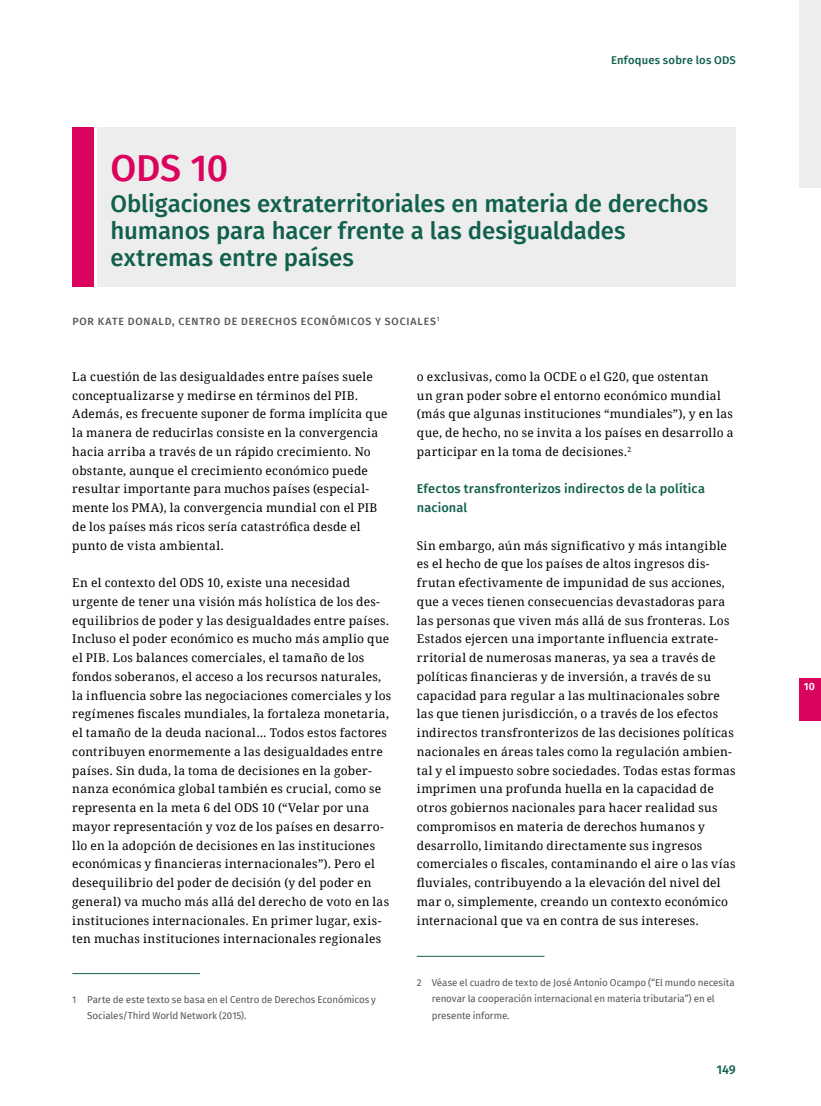
<style>
.page{position:relative;width:821px;height:1106px;background:#fff}
.page>*{position:absolute;margin:0;border:0;box-sizing:border-box;transform-origin:0 0}
.t1{font:500 37.5px "Fira Sans";color:#da035e}
.t2{font:500 24px/27px "Fira Sans";letter-spacing:-.005em;color:#10604c}
.t3{font:500 12.75px/18.8px "Fira Sans";letter-spacing:.01em;color:#10604c}
.t4{font:12px/18.8px "Droid Serif";letter-spacing:.02em;color:#000}
.t5{font:500 11.25px "Fira Sans";letter-spacing:.015em;color:#10604c}
.t6{font:500 10.5px "Fira Sans";letter-spacing:.08em;color:#575756}
.t7{font:600 10.5px "Fira Sans";color:#fff}
.t8{font:9.75px/16.5px "Fira Sans";letter-spacing:-.01em;color:#575756}
</style>
<div class="page">
<div style="left:799px;top:0;width:22px;height:187px;background:#ededed"></div>
<div style="left:799px;top:678px;width:22px;height:43px;background:#da035e"></div>
<div style="left:98px;top:128px;width:638px;height:159px;background:#ededed"></div>
<div style="left:72px;top:128px;width:22px;height:159px;background:#da035e"></div>
<hr style="left:72px;top:973px;width:128px;height:1px;background:#10604c">
<hr style="left:417px;top:956px;width:127px;height:1px;background:#10604c">
<p class="t5" style="left:611px;top:51px;width:126px">Enfoques sobre los ODS</p>
<h1 class="t1" style="left:111px;top:138px;width:119px">ODS 10</h1>
<h2 class="t2" style="left:111px;top:189px;width:599px">Obligaciones extraterritoriales en materia de derechos humanos para hacer frente a las desigualdades extremas entre países</h2>
<p class="t6" style="left:72px;top:312px;width:369px">POR KATE DONALD, CENTRO DE DERECHOS ECONÓMICOS Y SOCIALES<sup>1</sup></p>
<p class="t4" style="left:72px;top:367px;width:317px">La cuestión de las desigualdades entre países suele conceptualizarse y medirse en términos del PIB.<br>Además, es frecuente suponer de forma implícita que la manera de reducirlas consiste en la convergencia hacia arriba a través de un rápido crecimiento. No obstante, aunque el crecimiento económico puede resultar importante para muchos países (especial&shy;mente los PMA), la convergencia mundial con el PIB de los países más ricos sería catastrófica desde el punto de vista ambiental.</p>
<p class="t4" style="left:72px;top:573px;width:320px">En el contexto del ODS 10, existe una necesidad urgente de tener una visión más holística de los des&shy;equilibrios de poder y las desigualdades entre países.<br>Incluso el poder económico es mucho más amplio que el PIB. Los balances comerciales, el tamaño de los fondos soberanos, el acceso a los recursos naturales, la influencia sobre las negociaciones comerciales y los regímenes fiscales mundiales, la fortaleza monetaria, el tamaño de la deuda nacional... Todos estos factores contribuyen enormemente a las desigualdades entre países. Sin duda, la toma de decisiones en la gober&shy;nanza económica global también es crucial, como se representa en la meta 6 del ODS 10 (“Velar por una mayor representación y voz de los países en desarro&shy;llo en la adopción de decisiones en las instituciones económicas y financieras internacionales”). Pero el desequilibrio del poder de decisión (y del poder en general) va mucho más allá del derecho de voto en las instituciones internacionales. En primer lugar, exis&shy;ten muchas instituciones internacionales regionales</p>
<p class="t8" style="left:87px;top:991px;width:290px;text-indent:-15px">1 Parte de este texto se basa en el Centro de Derechos Económicos y<br>Sociales/Third World Network (2015).</p>
<p class="t4" style="left:417px;top:367px;width:318px">o exclusivas, como la OCDE o el G20, que ostentan<br>un gran poder sobre el entorno económico mundial (más que algunas instituciones “mundiales”), y en las que, de hecho, no se invita a los países en desarrollo a participar en la toma de decisiones.<sup>2</sup></p>
<p class="t3" style="left:417px;top:479px;width:289px">Efectos transfronterizos indirectos de la política nacional</p>
<p class="t4" style="left:417px;top:535px;width:320px">Sin embargo, aún más significativo y más intangible es el hecho de que los países de altos ingresos dis&shy;frutan efectivamente de impunidad de sus acciones, que a veces tienen consecuencias devastadoras para las personas que viven más allá de sus fronteras. Los Estados ejercen una importante influencia extrate&shy;rritorial de numerosas maneras, ya sea a través de políticas financieras y de inversión, a través de su capacidad para regular a las multinacionales sobre las que tienen jurisdicción, o a través de los efectos indirectos transfronterizos de las decisiones políticas nacionales en áreas tales como la regulación ambien&shy;tal y el impuesto sobre sociedades. Todas estas formas imprimen una profunda huella en la capacidad de otros gobiernos nacionales para hacer realidad sus compromisos en materia de derechos humanos y desarrollo, limitando directamente sus ingresos comerciales o fiscales, contaminando el aire o las vías fluviales, contribuyendo a la elevación del nivel del mar o, simplemente, creando un contexto económico internacional que va en contra de sus intereses.</p>
<p class="t8" style="left:432px;top:973px;width:304px;text-indent:-15px">2 Véase el cuadro de texto de José Antonio Ocampo (“El mundo necesita renovar la cooperación internacional en materia tributaria”) en el presente informe.</p>
<p class="t3" style="left:716px;top:1059px;width:21px">149</p>
<p class="t7" style="left:804px;top:678px;width:12px">10</p>
</div>
